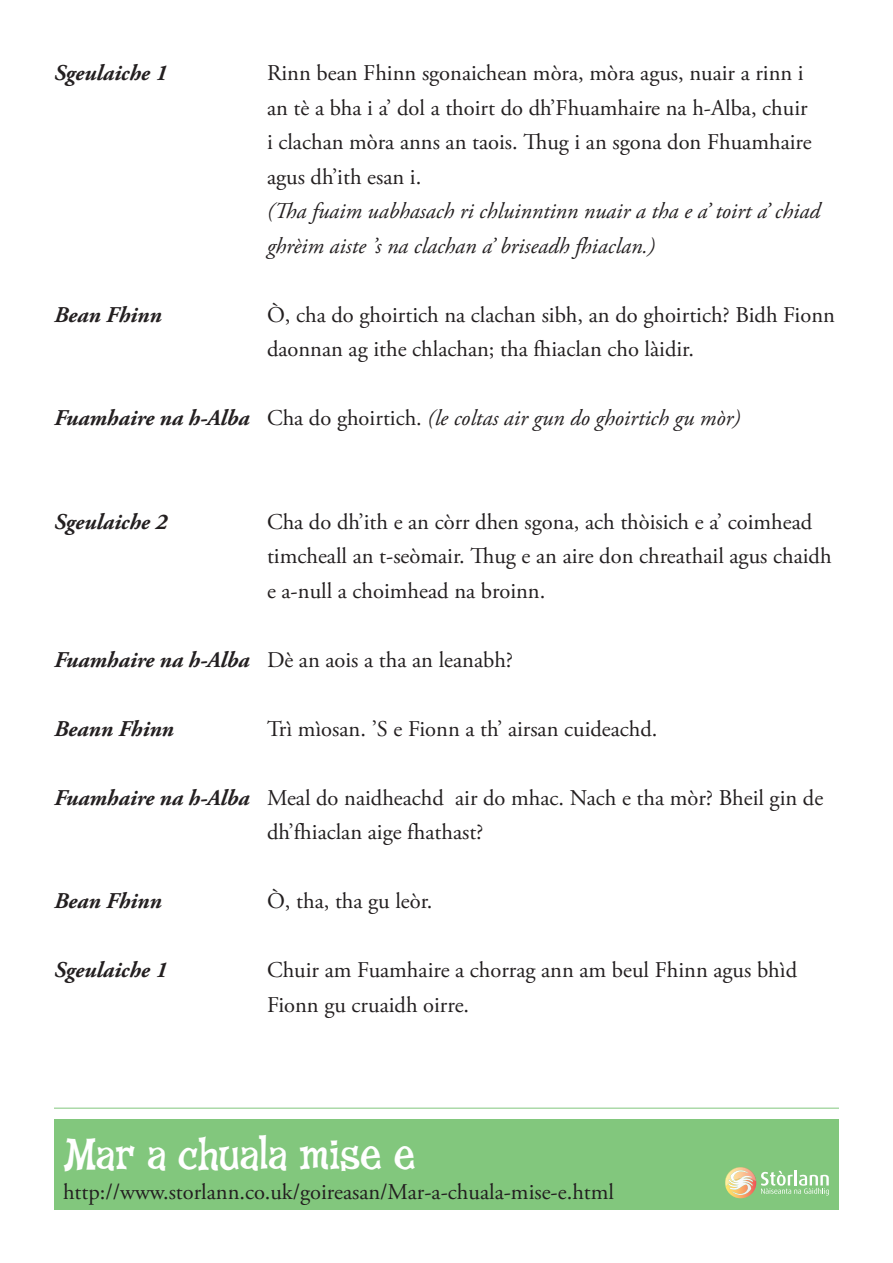
<style>
.page{position:relative;width:893px;height:1263px;background:#fff}
.page>*{position:absolute;margin:0;border:0;box-sizing:border-box;transform-origin:0 0}
.t1{font:45px "Fink Roman";letter-spacing:-.015em;color:#fff}
.drama_text{font:22.5px/34.5px "Adobe Garamond Pro";color:#231f20}
.drama_text-2{font:italic 22.5px/34.5px "Adobe Garamond Pro";color:#231f20}
.drama_text-3{font:italic 700 22.5px "Adobe Garamond Pro";color:#231f20}
.s1{font-weight:700}
.s2{font-style:normal}
.s3{font-weight:700;font-style:italic}
</style>
<div class="page">
<hr style="left:54px;top:1108px;width:785px;height:1px;background:#82c77d">
<div style="left:54px;top:1119px;width:785px;height:91px;background:#82c77d"></div>
<svg style="left:725px;top:1167px;width:104px;height:31px"></svg>
<p class="drama_text-3" style="left:54px;top:60px;width:115px">Sgeulaiche 1</p>
<p class="drama_text" style="left:267px;top:57px;width:546px">Rinn bean Fhinn sgonaichean mòra, mòra agus, nuair a rinn i an tè a bha i a’ dol a thoirt do dh’Fhuamhaire na h-Alba, chuir i clachan mòra anns an taois. Thug i an sgona don Fhuamhaire agus dh’ith esan i.</p>
<p class="drama_text-2" style="left:267px;top:194px;width:554px">(Tha fuaim uabhasach ri chluinntinn nuair a tha e a’ toirt a’ chiad ghrèim aiste ’s na clachan a’ briseadh fhiaclan.)</p>
<p class="drama_text-3" style="left:54px;top:301px;width:109px">Bean Fhinn</p>
<p class="drama_text" style="left:267px;top:298px;width:569px">Ò, cha do ghoirtich na clachan sibh, an do ghoirtich? Bidh Fionn daonnan ag ithe chlachan; tha fhiaclan cho làidir.</p>
<p class="drama_text-2" style="left:54px;top:401px;width:688px"><span class="s1">Fuamhaire na h-Alba</span> <span class="s2">Cha do ghoirtich.</span> (le coltas air gun do ghoirtich gu mòr)</p>
<p class="drama_text-3" style="left:54px;top:508px;width:115px">Sgeulaiche 2</p>
<p class="drama_text" style="left:267px;top:505px;width:566px">Cha do dh’ith e an còrr dhen sgona, ach thòisich e a’ coimhead timcheall an t-seòmair. Thug e an aire don chreathail agus chaidh e a-null a choimhead na broinn.</p>
<p class="drama_text" style="left:54px;top:643px;width:461px"><span class="s3">Fuamhaire na h-Alba</span> Dè an aois a tha an leanabh?</p>
<p class="drama_text-3" style="left:54px;top:715px;width:121px">Beann Fhinn</p>
<p class="drama_text" style="left:267px;top:712px;width:392px">Trì mìosan. ’S e Fionn a th’ airsan cuideachd.</p>
<p class="drama_text" style="left:267px;top:781px;width:558px;text-indent:-213px"><span class="s3">Fuamhaire na h-Alba</span> Meal do naidheachd air do mhac. Nach e tha mòr? Bheil gin de dh’fhiaclan aige fhathast?</p>
<p class="drama_text-3" style="left:54px;top:888px;width:109px">Bean Fhinn</p>
<p class="drama_text" style="left:267px;top:885px;width:167px">Ò, tha, tha gu leòr.</p>
<p class="drama_text-3" style="left:54px;top:957px;width:115px">Sgeulaiche 1</p>
<p class="drama_text" style="left:267px;top:954px;width:532px">Chuir am Fuamhaire a chorrag ann am beul Fhinn agus bhìd<br>Fionn gu cruaidh oirre.</p>
<h1 class="t1" style="left:63px;top:1127px;width:355px">Mar a chuala mise e</h1>
<p class="drama_text" style="left:63px;top:1175px;width:553px">http://www.storlann.co.uk/goireasan/Mar-a-chuala-mise-e.html</p>
</div>
